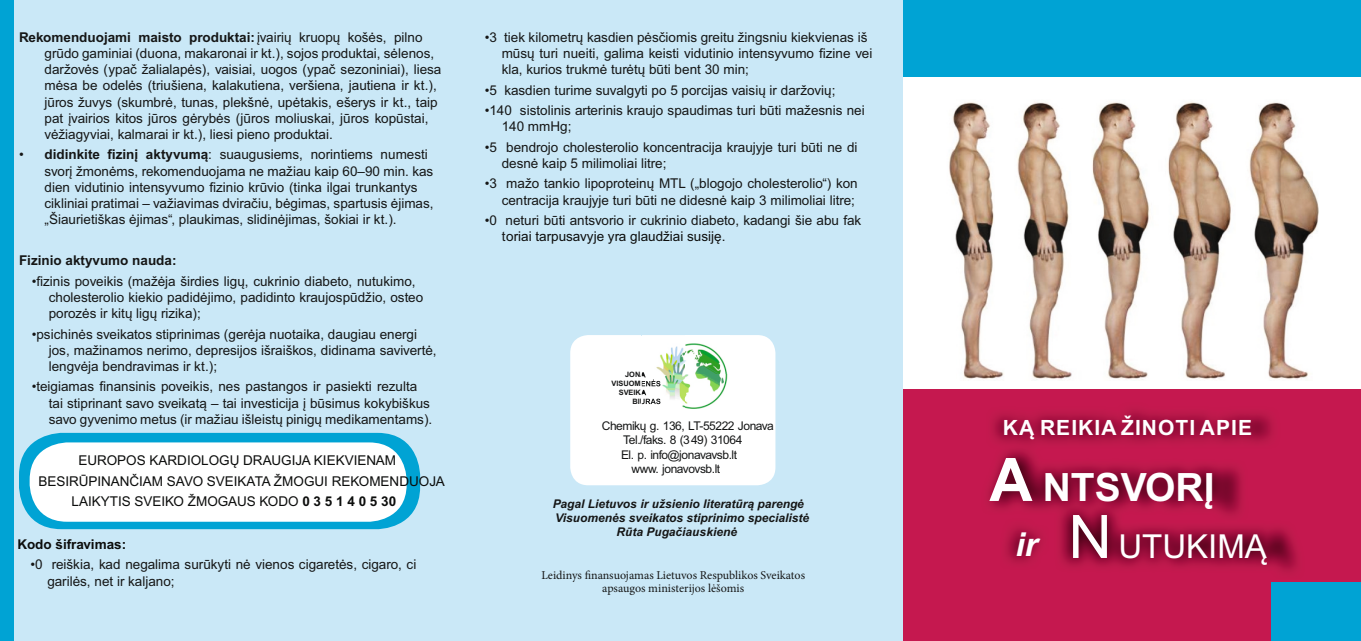
<style>
.page{position:relative;width:1361px;height:641px;background:#cae8f7}
.page>*{position:absolute;margin:0;border:0;box-sizing:border-box;transform-origin:0 0}
.t1{font:700 39px "Arial";color:#fff}
.t2{font:33px "Arial";color:#fff}
.t3{font:700 21px "Arial";letter-spacing:.05em;color:#fff}
.t4{font:13.5px/16.2px "Arial";color:#151616}
.t5{font:13.5px "Arial";color:#0c0d0c}
.t6{font:700 13.5px "Arial";color:#151616}
.t7{font:700 13.5px "Arial";color:#0c0d0c}
.t8{font:italic 700 12px "Arial";color:#151616}
.t9{font:12px "Arial";letter-spacing:-.035em;color:#151616}
.t10{font:12px/13.5px "Minion Pro";color:#151616;text-align:center}
.t11{font:700 7.35px/8.9px "Arial";color:#151616;text-align:right}
.s1{font-weight:700}
.s2{color:#0c0d0c}
.s3{font-size:60px}
.s4{font-weight:700;font-style:italic}
</style>
<div class="page">
<svg style="left:903px;top:332px;width:458px;height:309px;background:#b81649"></svg>
<div style="left:903px;top:74px;width:458px;height:314px;background:#fff"></div>
<div style="left:19px;top:433px;width:401px;height:96px;background:#00a3d4;border-radius:43px"></div>
<div style="left:30px;top:442px;width:377px;height:80px;background:#fff;border-radius:37px"></div>
<div style="left:1270px;top:582px;width:91px;height:59px;background:#00a3d4"></div>
<div style="left:570px;top:335px;width:205px;height:150px;background:#fff;border-radius:18px"></div>
<img style="left:642px;top:343px;width:86px;height:66px">
<img style="left:646px;top:372px;width:14px;height:5px">
<svg style="left:642px;top:372px;width:4px;height:5px"></svg>
<img style="left:642px;top:380px;width:18px;height:6px">
<img style="left:646px;top:390px;width:14px;height:5px">
<svg style="left:642px;top:390px;width:4px;height:5px"></svg>
<img style="left:642px;top:399px;width:18px;height:5px">
<div style="left:0;top:0;width:13px;height:641px;background:#00a3d4"></div>
<img style="left:1002px;top:522px;width:44px;height:45px">
<img style="left:949px;top:101px;width:369px;height:279px">
<div style="left:903px;top:0;width:458px;height:77px;background:#00a3d4"></div>
<p class="t4" style="left:45px;top:30px;width:398px;text-indent:-26px"><span class="s1">Rekomenduojami maisto produktai:</span> įvairių kruopų košės, pilno grūdo gaminiai (duona, makaronai ir kt.), sojos produktai, sėlenos, daržovės (ypač žalialapės), vaisiai, uogos (ypač sezoniniai), liesa mėsa be odelės (triušiena, kalakutiena, veršiena, jautiena ir kt.), jūros žuvys (skumbrė, tunas, plekšnė, upėtakis, ešerys ir kt., taip pat įvairios kitos jūros gėrybės (jūros moliuskai, jūros kopūstai, vėžiagyviai, kalmarai ir kt.), liesi pieno produktai.</p>
<p class="t4" style="left:45px;top:148px;width:391px;text-indent:-26px">• <span class="s1">didinkite fizinį aktyvumą</span>: suaugusiems, norintiems numesti svorį žmonėms, rekomenduojama ne mažiau kaip 60–90 min. kas dien vidutinio intensyvumo fizinio krūvio (tinka ilgai trunkantys cikliniai pratimai – važiavimas dviračiu, bėgimas, spartusis ėjimas, „Šiaurietiškas ėjimas“, plaukimas, slidinėjimas, šokiai ir kt.).</p>
<p class="t6" style="left:19px;top:255px;width:159px">Fizinio aktyvumo nauda:</p>
<p class="t4" style="left:49px;top:274px;width:376px;text-indent:-17px">• fizinis poveikis (mažėja širdies ligų, cukrinio diabeto, nutukimo, cholesterolio kiekio padidėjimo, padidinto kraujospūdžio, osteo porozės ir kitų ligų rizika);</p>
<p class="t4" style="left:49px;top:327px;width:389px;text-indent:-17px">• psichinės sveikatos stiprinimas (gerėja nuotaika, daugiau energi jos, mažinamos nerimo, depresijos išraiškos, didinama savivertė, lengvėja bendravimas ir kt.);</p>
<p class="t4" style="left:49px;top:380px;width:385px;text-indent:-17px">• teigiamas finansinis poveikis, nes pastangos ir pasiekti rezulta tai stiprinant savo sveikatą – tai investicija į būsimus kokybiškus savo gyvenimo metus (ir mažiau išleistų pinigų medikamentams).</p>
<p class="t5" style="left:79px;top:456px;width:319px">EUROPOS KARDIOLOGŲ DRAUGIJA KIEKVIENAM</p>
<p class="t5" style="left:38px;top:476px;width:408px">BESIRŪPINANČIAM SAVO SVEIKATA ŽMOGUI REKOMENDUOJA</p>
<p class="t5" style="left:71px;top:496px;width:326px">LAIKYTIS SVEIKO ŽMOGAUS KODO <span class="s1">0 3 5 1 4 0 5 30</span></p>
<p class="t7" style="left:18px;top:539px;width:110px">Kodo šifravimas:</p>
<p class="t4" style="left:47px;top:558px;width:370px;text-indent:-17px">• 0 reiškia, kad negalima surūkyti nė vienos cigaretės, cigaro, ci garilės, net ir kaljano;</p>
<p class="t4" style="left:502px;top:30px;width:372px;text-indent:-17px">• 3 tiek kilometrų kasdien pėsčiomis greitu žingsniu kiekvienas iš mūsų turi nueiti, galima keisti vidutinio intensyvumo fizine vei kla, kurios trukmė turėtų būti bent 30 min;</p>
<p class="t4" style="left:485px;top:83px;width:352px">• 5 kasdien turime suvalgyti po 5 porcijas vaisių ir daržovių;</p>
<p class="t4" style="left:502px;top:104px;width:364px;text-indent:-17px">• 140 sistolinis arterinis kraujo spaudimas turi būti mažesnis nei<br>140 mmHg;</p>
<p class="t4" style="left:502px;top:140px;width:357px;text-indent:-17px">• 5 bendrojo cholesterolio koncentracija kraujyje turi būti ne di desnė kaip 5 milimoliai litre;</p>
<p class="t4" style="left:485px;top:177px;width:374px;text-align:right">• 3 mažo tankio lipoproteinų MTL („blogojo cholesterolio“) kon centracija kraujyje turi būti ne didesnė kaip 3 milimoliai litre;</p>
<p class="t4" style="left:502px;top:213px;width:361px;text-indent:-17px">• 0 neturi būti antsvorio ir cukrinio diabeto, kadangi šie abu fak t<span class="s2">oriai tarpusavyje yra glaudžiai susiję.</span></p>
<p class="t11" style="left:611px;top:371px;width:51px">JONAVOS<br>VISUOMENĖS<br>SVEIKATOS<br>BIURAS</p>
<p class="t9" style="left:602px;top:421px;width:174px">Chemikų g. 136, LT-55222 Jonava</p>
<p class="t9" style="left:623px;top:435px;width:121px">Tel./faks. 8 (3 49) 31064</p>
<p class="t9" style="left:621px;top:450px;width:118px">El. p. info@jonavavsb.lt</p>
<p class="t9" style="left:631px;top:464px;width:90px">www. jonavovsb.lt</p>
<p class="t8" style="left:553px;top:499px;width:253px">Pagal Lietuvos ir užsienio literatūrą parengė</p>
<p class="t8" style="left:555px;top:513px;width:255px">Visuomenės sveikatos stiprinimo specialistė</p>
<p class="t8" style="left:616px;top:527px;width:122px">Rūta Pugačiauskienė</p>
<p class="t10" style="left:541px;top:569px;width:265px">Leidinys finansuojamas Lietuvos Respublikos Sveikatos apsaugos ministerijos lėšomis</p>
<h3 class="t3" style="left:1003px;top:420px;width:251px">KĄ REIKIA ŽINOTI APIE</h3>
<h1 class="t1" style="left:989px;top:472px;width:227px"><span class="s3">A</span> NTSVORĮ</h1>
<h2 class="t2" style="left:1015px;top:534px;width:253px"><span class="s4">ir</span> <span class="s3">N</span> UTUKIMĄ</h2>
</div>
